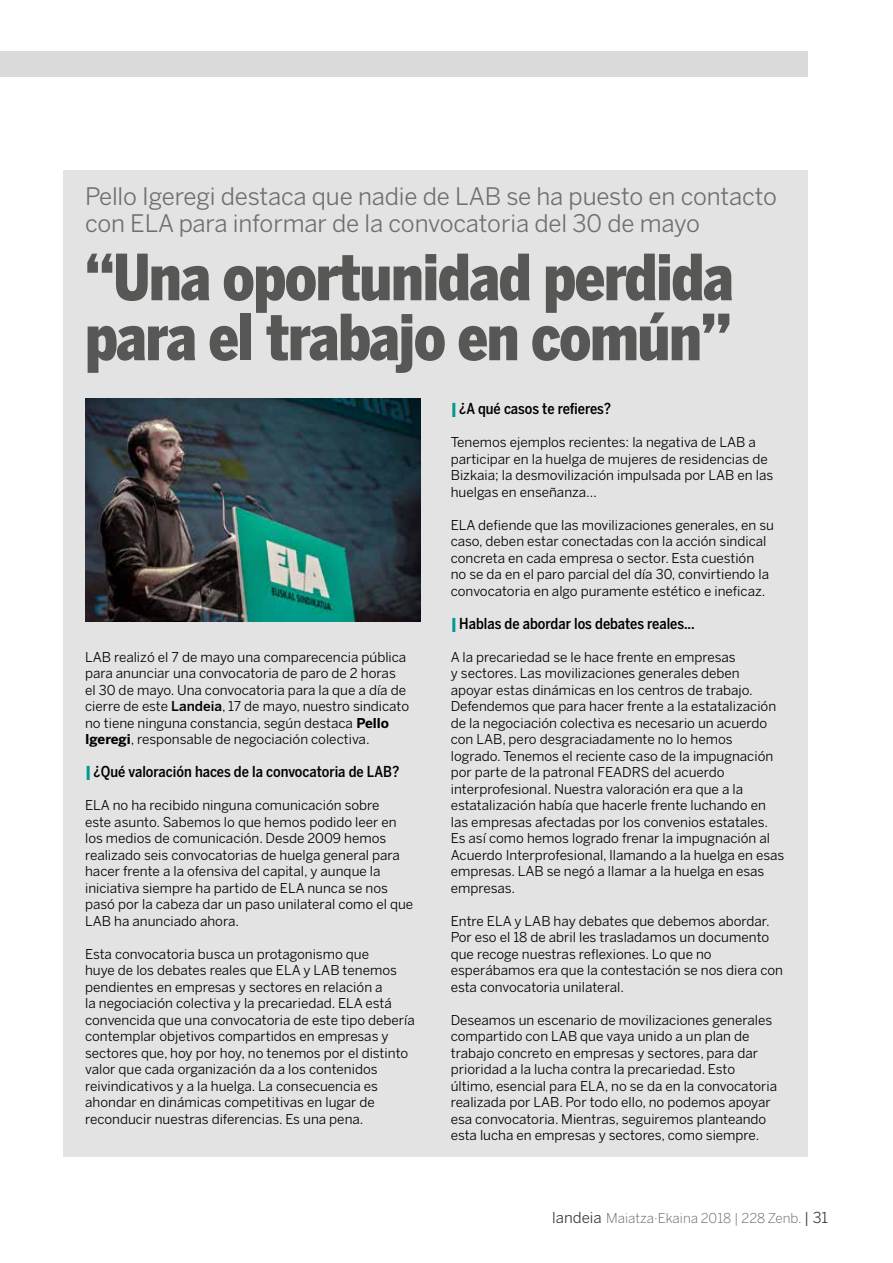
<style>
.page{position:relative;width:893px;height:1263px;background:#fff}
.page>*{position:absolute;margin:0;border:0;box-sizing:border-box;transform-origin:0 0}
.t1{font:900 63px/60px "Benton Sans Cond";letter-spacing:-.02em;color:#575756;scale:.95 1}
.t2{font:24px/27px "Benton Sans";letter-spacing:-.005em;color:#706f6f}
.t3{font:500 15px "Benton Sans Cond";color:#000}
.t4{font:13.5px/16.5px "Benton Sans";color:#000}
.t5{font:300 13.5px "Benton Sans";color:#646363}
.s1{font-weight:500}
.s2{font-weight:700}
.s3{font-family:"Benton Sans";font-weight:900;color:#009a93}
.s4{font-weight:400;font-size:15px;color:#3c3c3b}
</style>
<div class="page">
<div style="left:0;top:51px;width:808px;height:26px;background:#dadada"></div>
<div style="left:64px;top:170px;width:744px;height:987px;background:#e3e3e3"></div>
<img style="left:85px;top:398px;width:336px;height:223px">
<h2 class="t2" style="left:85px;top:182px;width:693px">Pello Igeregi destaca que nadie de LAB se ha puesto en contacto con ELA para informar de la convocatoria del 30 de mayo</h2>
<h1 class="t1" style="left:85px;top:247px;width:684px">“Una oportunidad perdida para el trabajo en común”</h1>
<p class="t4" style="left:85px;top:648px;width:326px">LAB realizó el 7 de mayo una comparecencia pública para anunciar una convocatoria de paro de 2 horas el 30 de mayo. Una convocatoria para la que a día de cierre de este <span class="s1">Landeia</span>, 17 de mayo, nuestro sindicato no tiene ninguna constancia, según destaca <span class="s2">Pello Igeregi</span>, responsable de negociación colectiva.</p>
<p class="t3" style="left:85px;top:763px;width:316px"><span class="s3">|</span> ¿Qué valoración haces de la convocatoria de LAB?</p>
<p class="t4" style="left:85px;top:797px;width:330px">ELA no ha recibido ninguna comunicación sobre<br>este asunto. Sabemos lo que hemos podido leer en los medios de comunicación. Desde 2009 hemos realizado seis convocatorias de huelga general para hacer frente a la ofensiva del capital, y aunque la iniciativa siempre ha partido de ELA nunca se nos pasó por la cabeza dar un paso unilateral como el que LAB ha anunciado ahora.</p>
<p class="t4" style="left:85px;top:945px;width:331px">Esta convocatoria busca un protagonismo que<br>huye de los debates reales que ELA y LAB tenemos pendientes en empresas y sectores en relación a<br>la negociación colectiva y la precariedad. ELA está convencida que una convocatoria de este tipo debería contemplar objetivos compartidos en empresas y sectores que, hoy por hoy, no tenemos por el distinto valor que cada organización da a los contenidos reivindicativos y a la huelga. La consecuencia es ahondar en dinámicas competitivas en lugar de reconducir nuestras diferencias. Es una pena.</p>
<p class="t3" style="left:451px;top:400px;width:162px"><span class="s3">|</span> ¿A qué casos te refieres?</p>
<p class="t4" style="left:451px;top:434px;width:324px">Tenemos ejemplos recientes: la negativa de LAB a participar en la huelga de mujeres de residencias de Bizkaia; la desmovilización impulsada por LAB en las huelgas en enseñanza…</p>
<p class="t4" style="left:451px;top:516px;width:325px">ELA defiende que las movilizaciones generales, en su caso, deben estar conectadas con la acción sindical concreta en cada empresa o sector. Esta cuestión<br>no se da en el paro parcial del día 30, convirtiendo la convocatoria en algo puramente estético e ineficaz.</p>
<p class="t3" style="left:451px;top:614px;width:246px"><span class="s3">|</span>Hablas de abordar los debates reales...</p>
<p class="t4" style="left:451px;top:648px;width:335px">A la precariedad se le hace frente en empresas<br>y sectores. Las movilizaciones generales deben apoyar estas dinámicas en los centros de trabajo.<br>Defendemos que para hacer frente a la estatalización de la negociación colectiva es necesario un acuerdo con LAB, pero desgraciadamente no lo hemos logrado. Tenemos el reciente caso de la impugnación por parte de la patronal FEADRS del acuerdo interprofesional. Nuestra valoración era que a la estatalización había que hacerle frente luchando en las empresas afectadas por los convenios estatales.<br>Es así como hemos logrado frenar la impugnación al Acuerdo Interprofesional, llamando a la huelga en esas empresas. LAB se negó a llamar a la huelga en esas empresas.</p>
<p class="t4" style="left:451px;top:912px;width:334px">Entre ELA y LAB hay debates que debemos abordar.<br>Por eso el 18 de abril les trasladamos un documento que recoge nuestras reflexiones. Lo que no esperábamos era que la contestación se nos diera con esta convocatoria unilateral.</p>
<p class="t4" style="left:451px;top:1011px;width:328px">Deseamos un escenario de movilizaciones generales compartido con LAB que vaya unido a un plan de trabajo concreto en empresas y sectores, para dar prioridad a la lucha contra la precariedad. Esto último, esencial para ELA, no se da en la convocatoria realizada por LAB. Por todo ello, no podemos apoyar esa convocatoria. Mientras, seguiremos planteando esta lucha en empresas y sectores, como siempre.</p>
<p class="t5" style="left:552px;top:1210px;width:277px"><span class="s4">landeia</span> Maiatza·Ekaina 2018 | 228 Zenb. <span class="s4">| 31</span></p>
</div>
